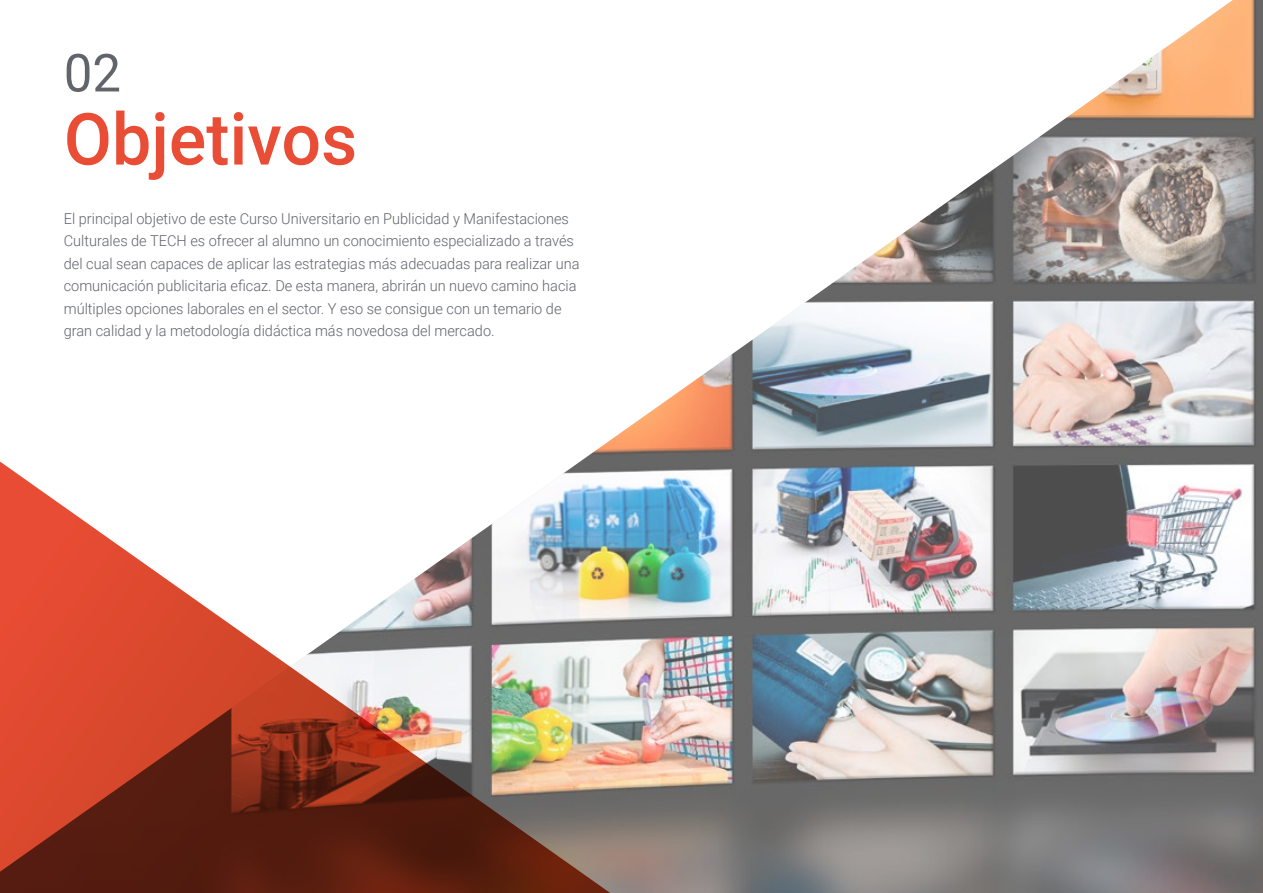
<style>
.page{position:relative;width:1263px;height:893px;background:#fff}
.page>*{position:absolute;margin:0;border:0;box-sizing:border-box;transform-origin:0 0}
.t1{font:500 72px "Roboto";color:#e94d35}
.t2{font:52.5px "Roboto";color:#61646a}
.t3{font:300 15px/22.5px "Roboto";color:#61646a}
</style>
<div class="page">
<img style="left:602px;top:0;width:661px;height:893px">
<img style="left:0;top:446px;width:640px;height:447px">
<h2 class="t2" style="left:64px;top:36px;width:59px">02</h2>
<h1 class="t1" style="left:64px;top:89px;width:295px">Objetivos</h1>
<p class="t3" style="left:64px;top:207px;width:517px">El principal objetivo de este Curso Universitario en Publicidad y Manifestaciones Culturales de TECH es ofrecer al alumno un conocimiento especializado a través del cual sean capaces de aplicar las estrategias más adecuadas para realizar una comunicación publicitaria eficaz. De esta manera, abrirán un nuevo camino hacia múltiples opciones laborales en el sector. Y eso se consigue con un temario de gran calidad y la metodología didáctica más novedosa del mercado.</p>
</div>
